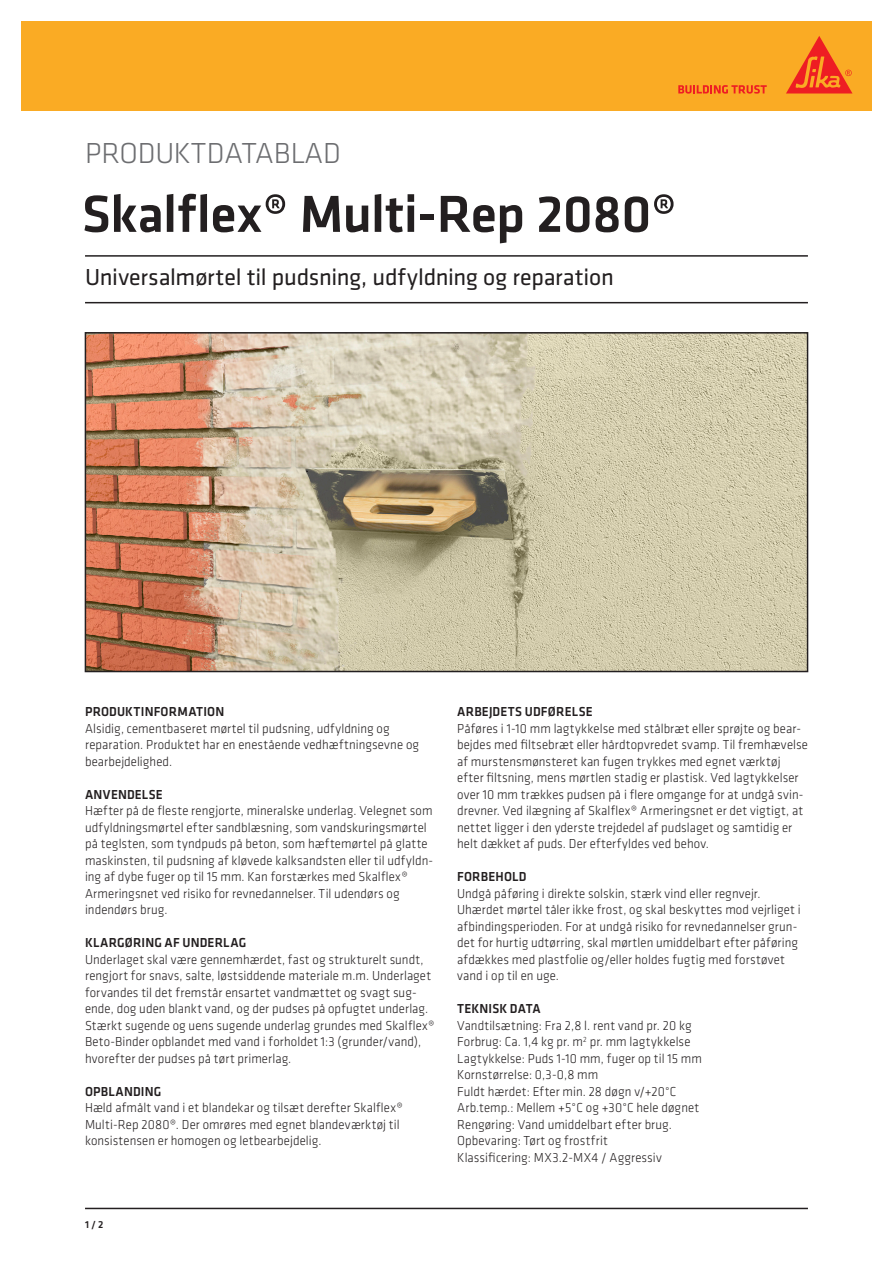
<style>
.page{position:relative;width:893px;height:1263px;background:#fff}
.page>*{position:absolute;margin:0;border:0;box-sizing:border-box;transform-origin:0 0}
.t1{font:500 54px "Klavika";letter-spacing:-.01em;color:#231f20}
.t2{font:300 30px "Klavika";letter-spacing:-.005em;color:#6c6d70}
.t3{font:24px "Klavika";letter-spacing:-.01em;color:#231f20}
.t4{font:300 13.5px/16.5px "Klavika";letter-spacing:.005em;color:#231f20;scale:.95 1}
.t5{font:500 13.5px "Klavika";letter-spacing:.01em;color:#231f20;scale:.95 1}
.t6{font:500 10.5px "Klavika";color:#231f20}
</style>
<div class="page">
<div style="left:21px;top:21px;width:851px;height:90px;background:#faab24"></div>
<svg style="left:678px;top:85px;width:89px;height:9px"></svg>
<svg style="left:786px;top:36px;width:66px;height:57px"></svg>
<hr style="left:85px;top:1208px;width:723px;height:1px;background:#231f20">
<img style="left:88px;top:335px;width:717px;height:334px">
<div style="left:85px;top:332px;width:723px;height:340px;border:2px solid #231f20"></div>
<hr style="left:85px;top:302px;width:723px;height:1px;background:#231f20">
<hr style="left:85px;top:255px;width:723px;height:2px;background:#231f20">
<h2 class="t2" style="left:85px;top:135px;width:257px">PRODUKTDATABLAD</h2>
<p class="t1" style="left:82px;top:177px;width:596px">Skalflex® Multi-Rep 2080®</p>
<p class="t3" style="left:85px;top:264px;width:530px">Universalmørtel til pudsning, udfyldning og reparation</p>
<p class="t5" style="left:85px;top:702px;width:148px">PRODUKTINFORMATION</p>
<p class="t4" style="left:85px;top:720px;width:353px">Alsidig, cementbaseret mørtel til pudsning, udfyldning og reparation. Produktet har en enestående vedhæftningsevne og bearbejdelighed.</p>
<p class="t5" style="left:85px;top:785px;width:83px">ANVENDELSE</p>
<p class="t4" style="left:85px;top:802px;width:368px">Hæfter på de fleste rengjorte, mineralske underlag. Velegnet som udfyldningsmørtel efter sandblæsning, som vandskuringsmørtel på teglsten, som tyndpuds på beton, som hæftemørtel på glatte maskinsten, til pudsning af kløvede kalksandsten eller til udfyldn&shy;ing af dybe fuger op til 15 mm. Kan forstærkes med Skalflex® Armeringsnet ved risiko for revnedannelser. Til udendørs og indendørs brug.</p>
<p class="t5" style="left:85px;top:933px;width:171px">KLARGØRING AF UNDERLAG</p>
<p class="t4" style="left:85px;top:951px;width:370px">Underlaget skal være gennemhærdet, fast og strukturelt sundt, rengjort for snavs, salte, løstsiddende materiale m.m. Underlaget forvandes til det fremstår ensartet vandmættet og svagt sug&shy;ende, dog uden blankt vand, og der pudses på opfugtet underlag.<br>Stærkt sugende og uens sugende underlag grundes med Skalflex® Beto-Binder opblandet med vand i forholdet 1:3 (grunder/vand), hvorefter der pudses på tørt primerlag.</p>
<p class="t5" style="left:85px;top:1082px;width:82px">OPBLANDING</p>
<p class="t4" style="left:85px;top:1099px;width:336px">Hæld afmålt vand i et blandekar og tilsæt derefter Skalflex®<br>Multi-Rep 2080®. Der omrøres med egnet blandeværktøj til</p>
<p class="t4" style="left:85px;top:1132px;width:250px">konsistensen er homogen og letbearbejdelig.</p>
<p class="t6" style="left:85px;top:1217px;width:20px">1 / 2</p>
<p class="t5" style="left:457px;top:702px;width:144px">ARBEJDETS UDFØRELSE</p>
<p class="t4" style="left:457px;top:720px;width:371px">Påføres i 1-10 mm lagtykkelse med stålbræt eller sprøjte og bear&shy;bejdes med filtsebræt eller hårdtopvredet svamp. Til fremhævelse af murstensmønsteret kan fugen trykkes med egnet værktøj efter filtsning, mens mørtlen stadig er plastisk. Ved lagtykkelser over 10 mm trækkes pudsen på i flere omgange for at undgå svin&shy;drevner. Ved ilægning af Skalflex® Armeringsnet er det vigtigt, at nettet ligger i den yderste trejdedel af pudslaget og samtidig er helt dækket af puds. Der efterfyldes ved behov.</p>
<p class="t5" style="left:457px;top:867px;width:75px">FORBEHOLD</p>
<p class="t4" style="left:457px;top:885px;width:363px">Undgå påføring i direkte solskin, stærk vind eller regnvejr.<br>Uhærdet mørtel tåler ikke frost, og skal beskyttes mod vejrliget i afbindingsperioden. For at undgå risiko for revnedannelser grun&shy;det for hurtig udtørring, skal mørtlen umiddelbart efter påføring afdækkes med plastfolie og/eller holdes fugtig med forstøvet vand i op til en uge.</p>
<p class="t5" style="left:457px;top:999px;width:89px">TEKNISK DATA</p>
<p class="t4" style="left:457px;top:1017px;width:248px">Vandtilsætning: Fra 2,8 l. rent vand pr. 20 kg</p>
<p class="t4" style="left:457px;top:1033px;width:247px">Forbrug: Ca. 1,4 kg pr. m<sup>2</sup> pr. mm lagtykkelse</p>
<p class="t4" style="left:457px;top:1050px;width:259px">Lagtykkelse: Puds 1-10 mm, fuger op til 15 mm</p>
<p class="t4" style="left:457px;top:1066px;width:150px">Kornstørrelse: 0,3-0,8 mm</p>
<p class="t4" style="left:457px;top:1083px;width:232px">Fuldt hærdet: Efter min. 28 døgn v/+20°C</p>
<p class="t4" style="left:457px;top:1099px;width:256px">Arb.temp.: Mellem +5°C og +30°C hele døgnet</p>
<p class="t4" style="left:457px;top:1116px;width:228px">Rengøring: Vand umiddelbart efter brug.</p>
<p class="t4" style="left:457px;top:1132px;width:160px">Opbevaring: Tørt og frostfrit</p>
<p class="t4" style="left:457px;top:1149px;width:217px">Klassificering: MX3.2-MX4 / Aggressiv</p>
</div>
